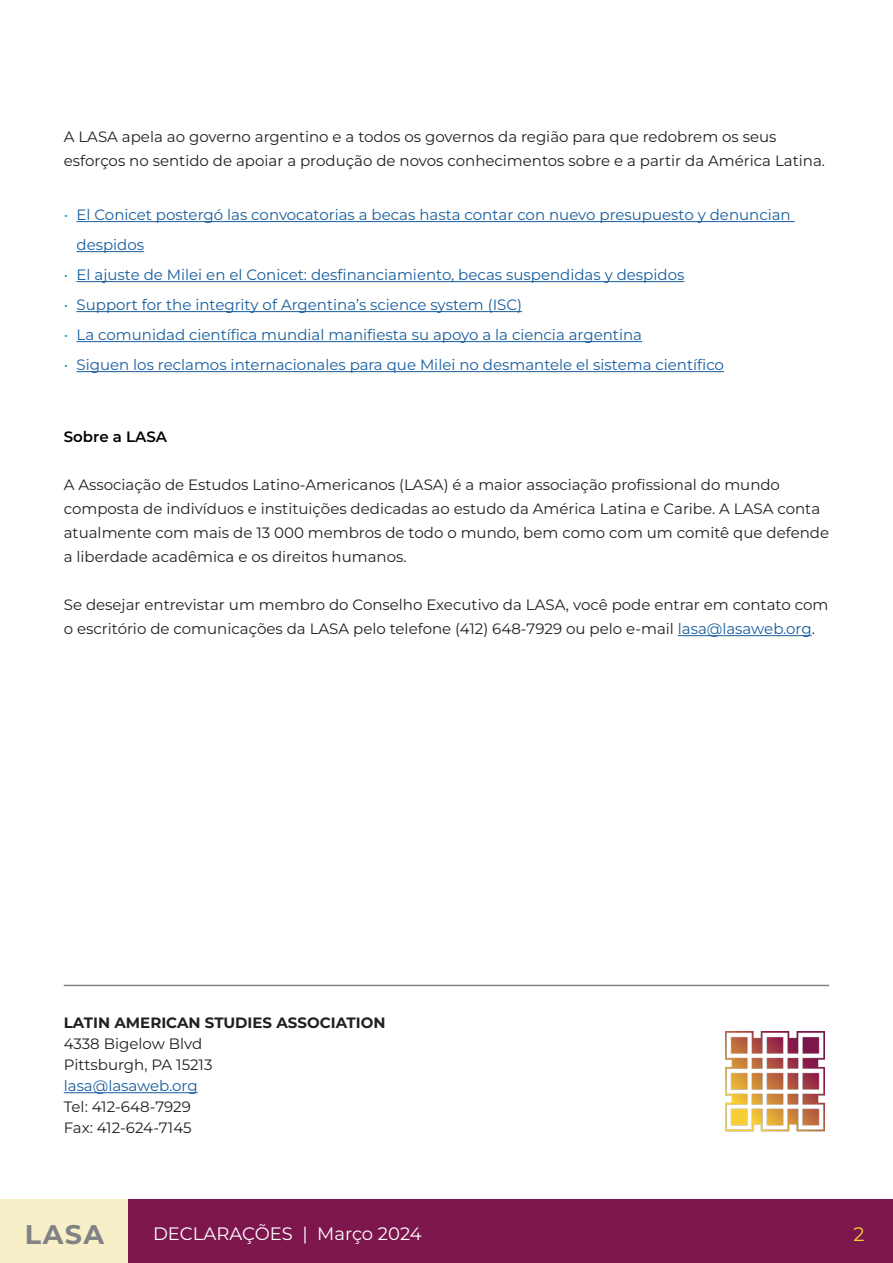
<style>
.page{position:relative;width:893px;height:1263px;background:#fff}
.page>*{position:absolute;margin:0;border:0;box-sizing:border-box;transform-origin:0 0}
.t1{font:700 27px "Montserrat";color:#808285}
.t2{font:19.5px "Montserrat";color:#f8ce34}
.t3{font:18px "Montserrat";color:#fff}
.Sub_tituares_turquesa{font:15px/24px "Montserrat";color:#231f20}
.Cuerpo_de_texto{font:15px/30px "Montserrat";color:#175d9e}
.Cuerpo_de_texto-2{font:15px "Montserrat";color:#231f20}
.Cuerpo_de_texto_resaltado{font:700 15px "Montserrat";color:#231f20}
.Sub_tituares_turquesa-2{font:600 15px "Montserrat";color:#000}
.s1{color:#35a199}
.s2{color:#175d9e}
</style>
<div class="page">
<div style="left:0;top:1199px;width:129px;height:64px;background:#f6efc7"></div>
<div style="left:129px;top:1199px;width:764px;height:64px;background:#7d164c"></div>
<hr style="left:77px;top:221px;width:718px;height:1px;background:#175d9e">
<hr style="left:77px;top:251px;width:67px;height:1px;background:#175d9e">
<hr style="left:77px;top:281px;width:607px;height:1px;background:#175d9e">
<hr style="left:77px;top:311px;width:445px;height:1px;background:#175d9e">
<hr style="left:77px;top:341px;width:565px;height:1px;background:#175d9e">
<hr style="left:77px;top:371px;width:647px;height:1px;background:#175d9e">
<hr style="left:678px;top:635px;width:134px;height:1px;background:#175d9e">
<hr style="left:64px;top:1092px;width:134px;height:1px;background:#175d9e">
<hr style="left:64px;top:985px;width:765px;height:1px;background:#808285">
<img style="left:726px;top:1032px;width:99px;height:99px">
<p class="Sub_tituares_turquesa" style="left:64px;top:124px;width:763px">A LASA apela ao governo argentino e a todos os governos da região para que redobrem os seus esforços no sentido de apoiar a produção de novos conhecimentos sobre e a partir da América Latina.</p>
<p class="Cuerpo_de_texto" style="left:77px;top:199px;width:716px;text-indent:-13px"><span class="s1">•</span> El Conicet postergó las convocatorias a becas hasta contar con nuevo presupuesto y denuncian despidos</p>
<p class="Cuerpo_de_texto" style="left:64px;top:259px;width:622px"><span class="s1">•</span> El ajuste de Milei en el Conicet: desfinanciamiento, becas suspendidas y despidos</p>
<p class="Cuerpo_de_texto" style="left:64px;top:289px;width:460px"><span class="s1">•</span> Support for the integrity of Argentina’s science system (ISC)</p>
<p class="Cuerpo_de_texto" style="left:64px;top:319px;width:580px"><span class="s1">•</span> La comunidad científica mundial manifiesta su apoyo a la ciencia argentina</p>
<p class="Cuerpo_de_texto" style="left:64px;top:349px;width:662px"><span class="s1">•</span> Siguen los reclamos internacionales para que Milei no desmantele el sistema científico</p>
<p class="Sub_tituares_turquesa-2" style="left:64px;top:426px;width:105px">Sobre a LASA</p>
<p class="Sub_tituares_turquesa" style="left:64px;top:472px;width:767px">A Associação de Estudos Latino-Americanos (LASA) é a maior associação profissional do mundo composta de indivíduos e instituições dedicadas ao estudo da América Latina e Caribe. A LASA conta atualmente com mais de 13 000 membros de todo o mundo, bem como com um comitê que defende a liberdade acadêmica e os direitos humanos.</p>
<p class="Sub_tituares_turquesa" style="left:64px;top:592px;width:766px">Se desejar entrevistar um membro do Conselho Executivo da LASA, você pode entrar em contato com o escritório de comunicações da LASA pelo telefone (412) 648-7929 ou pelo e-mail <span class="s2">lasa@lasaweb.org</span>.</p>
<p class="Cuerpo_de_texto_resaltado" style="left:64px;top:1012px;width:323px">LATIN AMERICAN STUDIES ASSOCIATION</p>
<p class="Cuerpo_de_texto-2" style="left:64px;top:1033px;width:140px">4338 Bigelow Blvd</p>
<p class="Cuerpo_de_texto-2" style="left:64px;top:1054px;width:150px">Pittsburgh, PA 15213</p>
<p class="Cuerpo_de_texto" style="left:64px;top:1070px;width:135px">lasa@lasaweb.org</p>
<p class="Cuerpo_de_texto-2" style="left:64px;top:1096px;width:129px">Tel: 412-648-7929</p>
<p class="Cuerpo_de_texto-2" style="left:64px;top:1117px;width:129px">Fax: 412-624-7145</p>
<h1 class="t1" style="left:25px;top:1215px;width:81px">LASA</h1>
<p class="t3" style="left:153px;top:1221px;width:270px">DECLARAÇÕES | Março 2024</p>
<h2 class="t2" style="left:853px;top:1220px;width:13px">2</h2>
</div>
